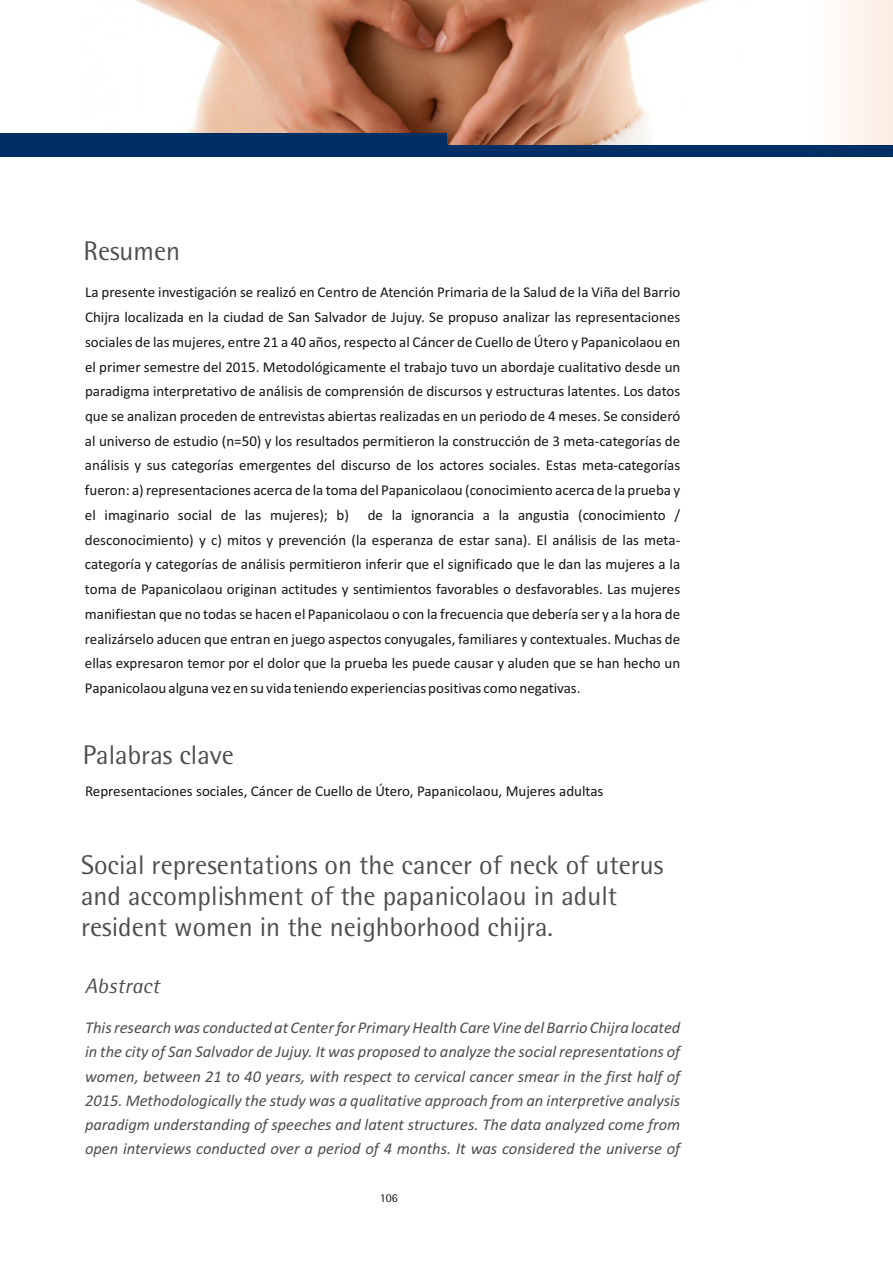
<style>
.page{position:relative;width:893px;height:1263px;background:#fff}
.page>*{position:absolute;margin:0;border:0;box-sizing:border-box;transform-origin:0 0}
.t1{font:300 27px/31.3px "Rotis Semi Sans";color:#4e4e4d}
.t2{font:italic 300 21px "Rotis Semi Sans";color:#4e4e4d}
.t3{font:italic 16.5px/24.2px "Calibri";color:#4e4e4d;text-align:justify}
.t4{font:15px/24.8px "Calibri";color:#151616;text-align:justify}
.t5{font:300 12px "Rotis Semi Sans";color:#151616}
</style>
<div class="page">
<img style="left:134px;top:0;width:575px;height:145px">
<div style="left:0;top:133px;width:446px;height:24px;background:#002f64"></div>
<div style="left:446px;top:145px;width:447px;height:12px;background:#002f64"></div>
<h1 class="t1" style="left:83px;top:238px;width:98px">Resumen</h1>
<p class="t4" style="left:85px;top:281px;width:597px">La presente investigación se realizó en Centro de Atención Primaria de la Salud de la Viña del Barrio Chijra localizada en la ciudad de San Salvador de Jujuy. Se propuso analizar las representaciones sociales de las mujeres, entre 21 a 40 años, respecto al Cáncer de Cuello de Útero y Papanicolaou en el primer semestre del 2015. Metodológicamente el trabajo tuvo un abordaje cualitativo desde un paradigma interpretativo de análisis de comprensión de discursos y estructuras latentes. Los datos que se analizan proceden de entrevistas abiertas realizadas en un periodo de 4 meses. Se consideró al universo de estudio (n=50) y los resultados permitieron la construcción de 3 meta-categorías de análisis y sus categorías emergentes del discurso de los actores sociales. Estas meta-categorías fueron: a) representaciones acerca de la toma del Papanicolaou (conocimiento acerca de la prueba y el imaginario social de las mujeres); b) de la ignorancia a la angustia (conocimiento / desconocimiento) y c) mitos y prevención (la esperanza de estar sana). El análisis de las meta&shy;categoría y categorías de análisis permitieron inferir que el significado que le dan las mujeres a la toma de Papanicolaou originan actitudes y sentimientos favorables o desfavorables. Las mujeres manifiestan que no todas se hacen el Papanicolaou o con la frecuencia que debería ser y a la hora de realizárselo aducen que entran en juego aspectos conyugales, familiares y contextuales. Muchas de ellas expresaron temor por el dolor que la prueba les puede causar y aluden que se han hecho un Papanicolaou alguna vez en su vida teniendo experiencias positivas como negativas.</p>
<h1 class="t1" style="left:83px;top:742px;width:153px">Palabras clave</h1>
<p class="t4" style="left:85px;top:780px;width:520px">Representaciones sociales, Cáncer de Cuello de Útero, Papanicolaou, Mujeres adultas</p>
<h1 class="t1" style="left:81px;top:852px;width:584px">Social representations on the cancer of neck of uterus and accomplishment of the papanicolaou in adult resident women in the neighborhood chijra.</h1>
<h2 class="t2" style="left:85px;top:979px;width:76px">Abstract</h2>
<p class="t3" style="left:85px;top:1017px;width:597px">This research was conducted at Center for Primary Health Care Vine del Barrio Chijra located in the city of San Salvador de Jujuy. It was proposed to analyze the social representations of women, between 21 to 40 years, with respect to cervical cancer smear in the first half of 2015. Methodologically the study was a qualitative approach from an interpretive analysis paradigm understanding of speeches and latent structures. The data analyzed come from open interviews conducted over a period of 4 months. It was considered the universe of</p>
<p class="t5" style="left:380px;top:1193px;width:20px">106</p>
</div>
